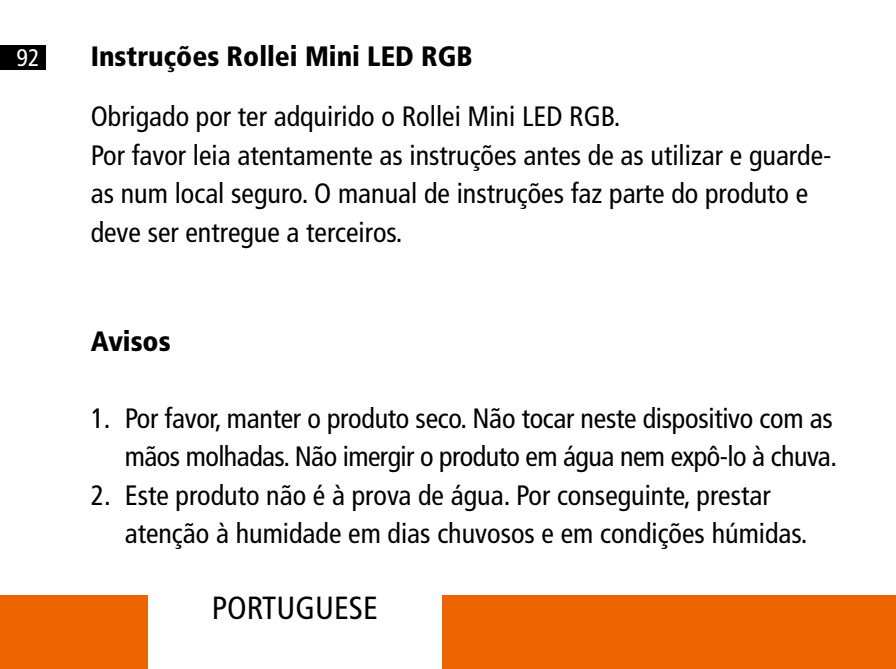
<style>
.page{position:relative;width:896px;height:669px;background:#fff}
.page>*{position:absolute;margin:0;border:0;box-sizing:border-box;transform-origin:0 0}
.t1{font:condensed 32px "Frutiger LT";color:#000}
.t2{font:condensed 28px/38.4px "Frutiger LT";color:#000}
.t3{font:900 condensed 28px "Frutiger LT";color:#000}
.t4{font:condensed 24px "Frutiger LT";color:#fff}
</style>
<div class="page">
<div style="left:0;top:45px;width:45px;height:24px;background:#000"></div>
<div style="left:0;top:595px;width:147px;height:74px;background:#ec6500"></div>
<div style="left:442px;top:595px;width:454px;height:74px;background:#ec6500"></div>
<p class="t4" style="left:17px;top:43px;width:25px">92</p>
<p class="t3" style="left:91px;top:40px;width:383px">Instruções Rollei Mini LED RGB</p>
<p class="t2" style="left:91px;top:98px;width:742px">Obrigado por ter adquirido o Rollei Mini LED RGB.<br>Por favor leia atentamente as instruções antes de as utilizar e guarde&shy;as num local seguro. O manual de instruções faz parte do produto e deve ser entregue a terceiros.</p>
<p class="t3" style="left:91px;top:324px;width:81px">Avisos</p>
<p class="t2" style="left:91px;top:399px;width:748px;text-align:right">1. Por favor, manter o produto seco. Não tocar neste dispositivo com as mãos molhadas. Não imergir o produto em água nem expô-lo à chuva.</p>
<p class="t2" style="left:125px;top:476px;width:684px;text-indent:-34px">2. Este produto não é à prova de água. Por conseguinte, prestar atenção à humidade em dias chuvosos e em condições húmidas.</p>
<p class="t1" style="left:212px;top:590px;width:167px">PORTUGUESE</p>
</div>
